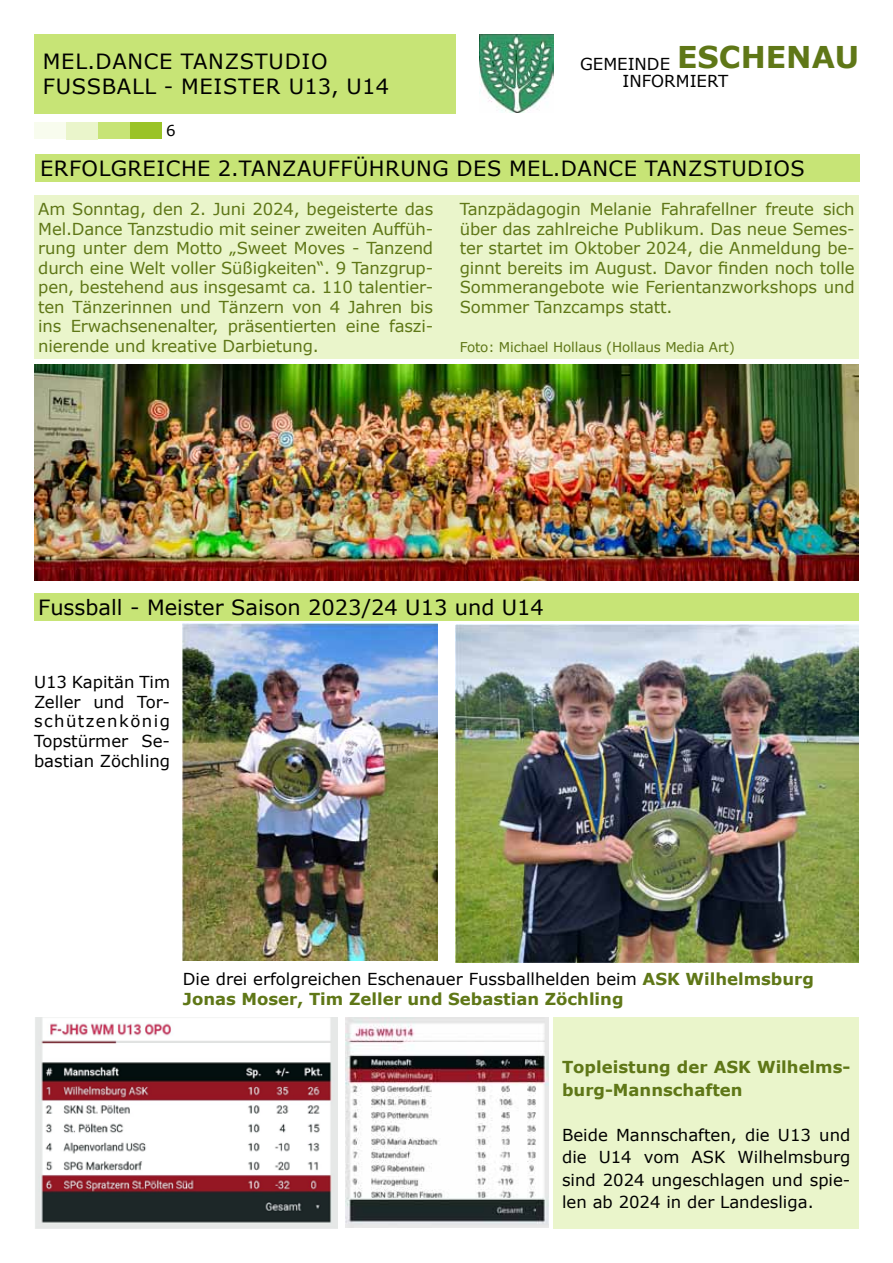
<style>
.page{position:relative;width:893px;height:1263px;background:#fff}
.page>*{position:absolute;margin:0;border:0;box-sizing:border-box;transform-origin:0 0}
.t1{font:21px "Verdana";color:#000}
.t2{font:16.5px/19.5px "Verdana";letter-spacing:-.01em;color:#5f7717;text-align:justify}
.t3{font:16.5px/19.8px "Verdana";color:#000;text-align:justify}
.t4{font:700 16.5px/22.5px "Verdana";color:#5f7717}
.t5{font:15px "Verdana";color:#000}
.t6{font:13.5px "Verdana";letter-spacing:-.01em;color:#5f7717}
.s1{font-weight:700;font-size:30px;color:#5f7717}
.s2{font-weight:400;color:#000}
</style>
<div class="page">
<div style="left:34px;top:122px;width:32px;height:17px;background:#f8fcee"></div>
<div style="left:66px;top:122px;width:32px;height:17px;background:#eaf5cb"></div>
<div style="left:98px;top:122px;width:32px;height:17px;background:#c7e476"></div>
<div style="left:130px;top:122px;width:32px;height:17px;background:#9ac327"></div>
<img style="left:479px;top:34px;width:75px;height:79px">
<div style="left:34px;top:34px;width:421px;height:79px;background:#c7e476"></div>
<div style="left:34px;top:196px;width:825px;height:163px;background:#eaf5cb"></div>
<div style="left:35px;top:155px;width:825px;height:27px;background:#c7e476"></div>
<img style="left:34px;top:364px;width:825px;height:216px">
<img style="left:183px;top:624px;width:254px;height:336px">
<img style="left:455px;top:625px;width:404px;height:337px">
<img style="left:35px;top:1018px;width:302px;height:211px">
<img style="left:345px;top:1018px;width:203px;height:209px">
<div style="left:554px;top:1018px;width:305px;height:211px;background:#eaf5cb"></div>
<div style="left:34px;top:593px;width:825px;height:28px;background:#c7e476"></div>
<p class="t1" style="left:43px;top:47px;width:69px">mel.dance</p>
<p class="t1" style="left:181px;top:47px;width:16px">tanzstudio</p>
<p class="t3" style="left:580px;top:54px;width:281px">GEMEINDE <span class="s1">ESCHENAU</span></p>
<p class="t1" style="left:43px;top:72px;width:29px">Fussba</p>
<p class="t1" style="left:132px;top:72px;width:82px">ll - Meiste</p>
<p class="t1" style="left:266px;top:72px;width:125px">r U13, u 14</p>
<p class="t3" style="left:622px;top:71px;width:107px">INFORMIERT</p>
<p class="t5" style="left:166px;top:121px;width:11px">6</p>
<p class="t1" style="left:40px;top:154px;width:44px">Erfolg</p>
<p class="t1" style="left:128px;top:154px;width:64px">reiche</p>
<p class="t1" style="left:218px;top:154px;width:36px">2.Tan</p>
<p class="t1" style="left:282px;top:154px;width:31px">zauffüh</p>
<p class="t1" style="left:385px;top:154px;width:29px">rungdes</p>
<p class="t1" style="left:509px;top:154px;width:128px">Mel.DanceTan</p>
<p class="t1" style="left:688px;top:154px;width:59px">zstudios</p>
<p class="t2" style="left:38px;top:199px;width:397px">Am Sonntag, den 2. Juni 2024, begeisterte das Mel.Dance Tanzstudio mit seiner zweiten Auffüh&shy;rung unter dem Motto „Sweet Moves - Tanzend durch eine Welt voller Süßigkeiten“. 9 Tanzgrup&shy;pen, bestehend aus insgesamt ca. 110 talentier&shy;ten Tänzerinnen und Tänzern von 4 Jahren bis ins Erwachsenenalter, präsentierten eine faszi&shy;nierende und kreative Darbietung.</p>
<p class="t2" style="left:460px;top:199px;width:396px">Tanzpädagogin Melanie Fahrafellner freute sich über das zahlreiche Publikum. Das neue Semes&shy;ter startet im Oktober 2024, die Anmeldung be&shy;ginnt bereits im August. Davor finden noch tolle Sommerangebote wie Ferientanzworkshops und Sommer Tanzcamps statt.</p>
<p class="t6" style="left:460px;top:337px;width:277px">Foto: Michael Hollaus (Hollaus Media Art)</p>
<p class="t1" style="left:38px;top:593px;width:507px">Fussball - Meister Saison 2023/24 U13 und U14</p>
<p class="t3" style="left:34px;top:672px;width:138px">U13 Kapitän Tim Zeller und Tor&shy;schützenkönig Topstürmer Se&shy;bastian Zöchling</p>
<p class="t4" style="left:183px;top:968px;width:633px;line-height:19.8px"><span class="s2">Die drei erfolgreichen Eschenauer Fussballhelden beim</span> ASK Wilhelmsburg<br>Jonas Moser, Tim Zeller und Sebastian Zöchling</p>
<p class="t4" style="left:562px;top:1056px;width:290px">Topleistung der ASK Wilhelms&shy;burg-Mannschaften</p>
<p class="t3" style="left:562px;top:1123px;width:290px;line-height:22.5px">Beide Mannschaften, die U13 und die U14 vom ASK Wilhelmsburg sind 2024 ungeschlagen und spie&shy;len ab 2024 in der Landesliga.</p>
</div>
